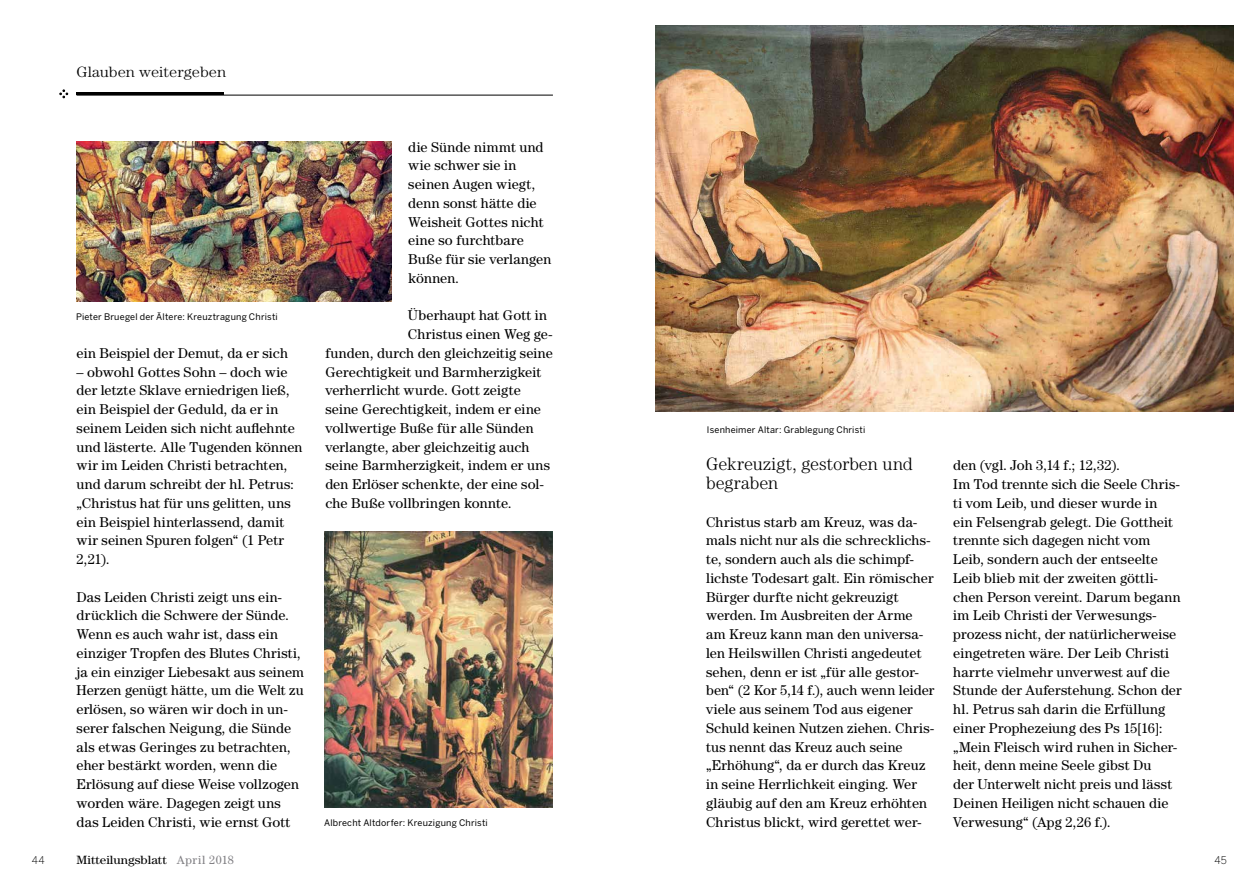
<style>
.page{position:relative;width:1259px;height:893px;background:#fff}
.page>*{position:absolute;margin:0;border:0;box-sizing:border-box;transform-origin:0 0}
.t1{font:300 18px/18.8px "Century Std";color:#000}
.t2{font:300 15px "Century Std";color:#000;scale:1.09 1}
.t3{font:14.25px/18.8px "Century Std";letter-spacing:.01em;color:#000}
.t4{font:12px "Century Std";color:#000;scale:1.09 1}
.t5{font:300 10.5px "Benton Sans";color:#000}
.t6{font:9px "Benton Sans";letter-spacing:.025em;color:#000}
.s1{color:#807f83}
</style>
<div class="page">
<svg style="left:60px;top:90px;width:8px;height:8px"></svg>
<hr style="left:77px;top:95px;width:476px;height:1px;background:#000">
<hr style="left:77px;top:93px;width:147px;height:2px;background:#000">
<img style="left:77px;top:141px;width:314px;height:161px">
<img style="left:655px;top:26px;width:578px;height:386px">
<img style="left:324px;top:532px;width:229px;height:276px">
<p class="t2" style="left:77px;top:63px;width:139px">Glauben weitergeben</p>
<p class="t6" style="left:76px;top:311px;width:203px">Pieter Bruegel der Ältere: Kreuztragung Christi</p>
<p class="t3" style="left:77px;top:343px;width:213px">ein Beispiel der Demut, da er sich</p>
<p class="t3" style="left:77px;top:362px;width:227px">– obwohl Gottes Sohn – doch wie der letzte Sklave erniedrigen ließ, ein Beispiel der Geduld, da er in seinem Leiden sich nicht auflehnte und lästerte. Alle Tugenden können wir im Leiden Christi betrachten, und darum schreibt der hl. Petrus: „Christus hat für uns gelitten, uns ein Beispiel hinterlassend, damit wir seinen Spuren folgen“ (1 Petr<br>2,21).</p>
<p class="t3" style="left:77px;top:587px;width:229px">Das Leiden Christi zeigt uns ein&shy;drücklich die Schwere der Sünde.<br>Wenn es auch wahr ist, dass ein einziger Tropfen des Blutes Christi, ja ein einziger Liebesakt aus seinem Herzen genügt hätte, um die Welt zu erlösen, so wären wir doch in un&shy;serer falschen Neigung, die Sünde als etwas Geringes zu betrachten, eher bestärkt worden, wenn die Erlösung auf diese Weise vollzogen worden wäre. Dagegen zeigt uns das Leiden Christi, wie ernst Gott</p>
<p class="t3" style="left:408px;top:137px;width:144px">die Sünde nimmt und wie schwer sie in seinen Augen wiegt, denn sonst hätte die<br>Weisheit Gottes nicht eine so furchtbare<br>Buße für sie verlangen können.</p>
<p class="t3" style="left:408px;top:306px;width:141px">Überhaupt hat Gott in</p>
<p class="t3" style="left:408px;top:325px;width:146px">Christus einen Weg ge-</p>
<p class="t3" style="left:325px;top:343px;width:229px">funden, durch den gleichzeitig seine</p>
<p class="t3" style="left:325px;top:362px;width:217px">Gerechtigkeit und Barmherzigkeit</p>
<p class="t3" style="left:325px;top:381px;width:197px">verherrlicht wurde. Gott zeigte</p>
<p class="t3" style="left:325px;top:400px;width:217px">seine Gerechtigkeit, indem er eine</p>
<p class="t3" style="left:325px;top:418px;width:210px">vollwertige Buße für alle Sünden</p>
<p class="t3" style="left:325px;top:437px;width:206px">verlangte, aber gleichzeitig auch</p>
<p class="t3" style="left:325px;top:456px;width:226px">seine Barmherzigkeit, indem er uns</p>
<p class="t3" style="left:325px;top:475px;width:220px">den Erlöser schenkte, der eine sol-</p>
<p class="t3" style="left:325px;top:493px;width:188px">che Buße vollbringen konnte.</p>
<p class="t6" style="left:324px;top:817px;width:165px">Albrecht Altdorfer: Kreuzigung Christi</p>
<p class="t6" style="left:707px;top:425px;width:160px">Isenheimer Altar: Grablegung Christi</p>
<p class="t1" style="left:706px;top:455px;width:208px">Gekreuzigt, gestorben und begraben</p>
<p class="t3" style="left:706px;top:512px;width:230px">Christus starb am Kreuz, was da&shy;mals nicht nur als die schrecklichs&shy;te, sondern auch als die schimpf&shy;lichste Todesart galt. Ein römischer Bürger durfte nicht gekreuzigt werden. Im Ausbreiten der Arme am Kreuz kann man den universa&shy;len Heilswillen Christi angedeutet sehen, denn er ist „für alle gestor&shy;ben“ (2 Kor 5,14 f.), auch wenn leider viele aus seinem Tod aus eigener Schuld keinen Nutzen ziehen. Chris&shy;tus nennt das Kreuz auch seine „Erhöhung“, da er durch das Kreuz in seine Herrlichkeit einging. Wer gläubig auf den am Kreuz erhöhten Christus blickt, wird gerettet wer-</p>
<p class="t3" style="left:953px;top:456px;width:230px">den (vgl. Joh 3,14 f.; 12,32).<br>Im Tod trennte sich die Seele Chris&shy;ti vom Leib, und dieser wurde in<br>ein Felsengrab gelegt. Die Gottheit trennte sich dagegen nicht vom Leib, sondern auch der entseelte Leib blieb mit der zweiten göttli&shy;chen Person vereint. Darum begann im Leib Christi der Verwesungs&shy;prozess nicht, der natürlicherweise eingetreten wäre. Der Leib Christi harrte vielmehr unverwest auf die Stunde der Auferstehung. Schon der hl. Petrus sah darin die Erfüllung einer Prophezeiung des Ps 15[16]: „Mein Fleisch wird ruhen in Sicher&shy;heit, denn meine Seele gibst Du<br>der Unterwelt nicht preis und lässt Deinen Heiligen nicht schauen die Verwesung“ (Apg 2,26 f.).</p>
<p class="t5" style="left:32px;top:854px;width:14px">44</p>
<p class="t4" style="left:77px;top:853px;width:146px">Mitteilungsblatt <span class="s1">April 2018</span></p>
<p class="t5" style="left:1214px;top:854px;width:14px">45</p>
</div>
